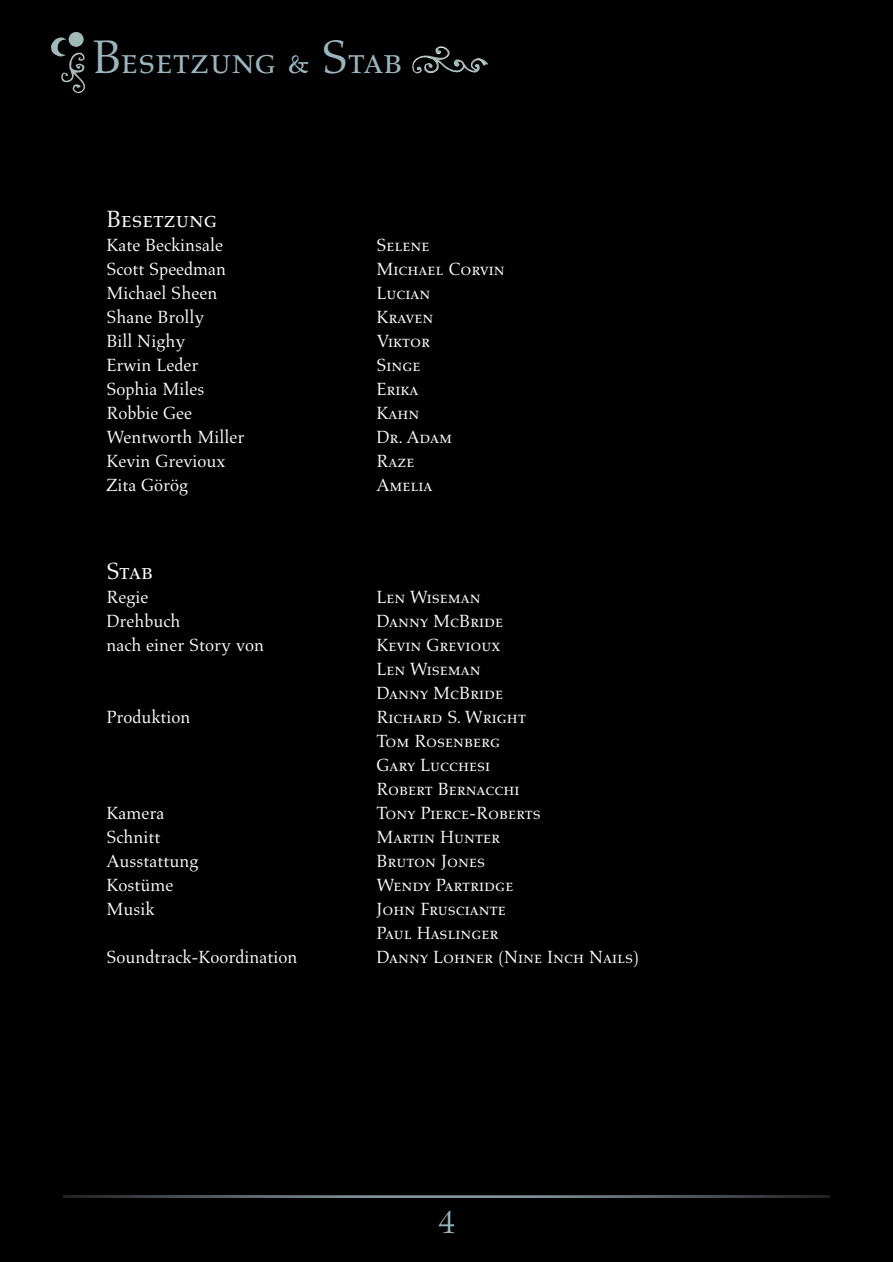
<style>
.page{position:relative;width:893px;height:1262px;background:#fff}
.page>*{position:absolute;margin:0;border:0;box-sizing:border-box;transform-origin:0 0}
.t1{font:39px "Aldus Roman SC";color:#9bb4be}
.t2{font:33px "Aldus";color:#9bb4be}
.t3{font:24px "Aldus Roman SC";color:#fff}
.t4{font:18px/24px "Aldus Roman SC";color:#fff}
.t5{font:18px "Aldus";color:#fff}
.s1{font-size:48px}
</style>
<div class="page">
<div style="left:0;top:0;width:892px;height:1261px;background:#000"></div>
<img style="left:51px;top:37px;width:15px;height:20px">
<img style="left:60px;top:51px;width:25px;height:42px">
<img style="left:68px;top:32px;width:16px;height:15px">
<img style="left:412px;top:46px;width:76px;height:28px">
<svg style="left:64px;top:1195px;width:765px;height:2px;background:#555e63"></svg>
<h1 class="t1" style="left:92px;top:43px;width:312px"><span class="s1">B</span>esetzung &amp; <span class="s1">S</span>tab</h1>
<h3 class="t3" style="left:106px;top:208px;width:112px">Besetzung</h3>
<p class="t5" style="left:106px;top:237px;width:118px">Kate Beckinsale</p>
<p class="t4" style="left:376px;top:234px;width:54px">Selene</p>
<p class="t5" style="left:106px;top:261px;width:121px">Scott Speedman</p>
<p class="t4" style="left:376px;top:258px;width:130px">Michael Corvin</p>
<p class="t5" style="left:106px;top:285px;width:112px">Michael Sheen</p>
<p class="t4" style="left:376px;top:282px;width:56px">Lucian</p>
<p class="t5" style="left:106px;top:309px;width:99px">Shane Brolly</p>
<p class="t4" style="left:376px;top:306px;width:59px">Kraven</p>
<p class="t5" style="left:106px;top:333px;width:80px">Bill Nighy</p>
<p class="t4" style="left:376px;top:330px;width:55px">Viktor</p>
<p class="t5" style="left:106px;top:357px;width:93px">Erwin Leder</p>
<p class="t4" style="left:376px;top:354px;width:45px">Singe</p>
<p class="t5" style="left:106px;top:381px;width:99px">Sophia Miles</p>
<p class="t4" style="left:376px;top:378px;width:44px">Erika</p>
<p class="t5" style="left:106px;top:405px;width:87px">Robbie Gee</p>
<p class="t4" style="left:376px;top:402px;width:44px">Kahn</p>
<p class="t5" style="left:106px;top:429px;width:139px">Wentworth Miller</p>
<p class="t4" style="left:376px;top:426px;width:77px">Dr. Adam</p>
<p class="t5" style="left:106px;top:453px;width:120px">Kevin Grevioux</p>
<p class="t4" style="left:376px;top:450px;width:39px">Raze</p>
<p class="t5" style="left:106px;top:477px;width:83px">Zita Görög</p>
<p class="t4" style="left:376px;top:474px;width:57px">Amelia</p>
<h3 class="t3" style="left:106px;top:560px;width:48px">Stab</h3>
<p class="t5" style="left:106px;top:589px;width:43px">Regie</p>
<p class="t4" style="left:376px;top:586px;width:106px">Len Wiseman</p>
<p class="t5" style="left:106px;top:613px;width:76px">Drehbuch</p>
<p class="t4" style="left:376px;top:610px;width:128px">Danny McBride</p>
<p class="t5" style="left:106px;top:637px;width:159px">nach einer Story von</p>
<p class="t4" style="left:376px;top:634px;width:128px">Kevin Grevioux<br>Len Wiseman<br>Danny McBride</p>
<p class="t5" style="left:106px;top:709px;width:86px">Produktion</p>
<p class="t4" style="left:376px;top:706px;width:151px">Richard S. Wright<br>Tom Rosenberg<br>Gary Lucchesi<br>Robert Bernacchi</p>
<p class="t5" style="left:106px;top:805px;width:59px">Kamera</p>
<p class="t4" style="left:376px;top:802px;width:166px">Tony Pierce-Roberts</p>
<p class="t5" style="left:106px;top:829px;width:55px">Schnitt</p>
<p class="t4" style="left:376px;top:826px;width:125px">Martin Hunter</p>
<p class="t5" style="left:106px;top:853px;width:93px">Ausstattung</p>
<p class="t4" style="left:376px;top:850px;width:110px">Bruton Jones</p>
<p class="t5" style="left:106px;top:877px;width:68px">Kostüme</p>
<p class="t4" style="left:376px;top:874px;width:138px">Wendy Partridge</p>
<p class="t5" style="left:106px;top:901px;width:49px">Musik</p>
<p class="t4" style="left:376px;top:898px;width:131px">John Frusciante<br>Paul Haslinger</p>
<p class="t5" style="left:106px;top:949px;width:192px">Soundtrack-Koordination</p>
<p class="t4" style="left:376px;top:946px;width:264px">Danny Lohner (Nine Inch Nails)</p>
<h2 class="t2" style="left:438px;top:1208px;width:18px">4</h2>
</div>
